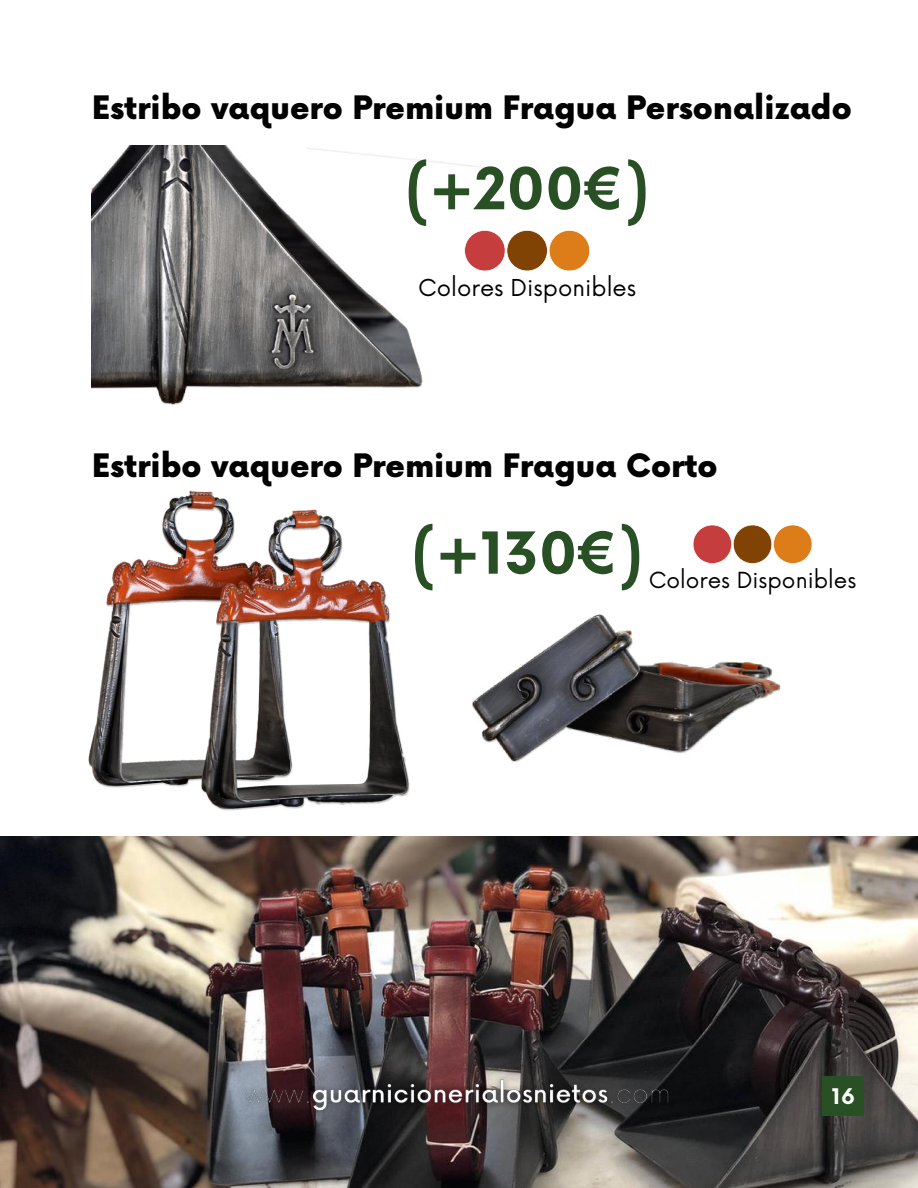
<style>
.page{position:relative;width:918px;height:1188px;background:#fff}
.page>*{position:absolute;margin:0;border:0;box-sizing:border-box;transform-origin:0 0}
.t1{font:700 56.4px "Now";color:#295024}
.t2{font:900 31.5px "Now";color:#000}
.t3{font:22.8px "Now";color:#000}
.t4{font:21.6px "Now";color:#000}
.t5{font:700 21px "Now";color:#fff}
</style>
<div class="page">
<img style="left:92px;top:145px;width:400px;height:260px">
<img style="left:0;top:837px;width:918px;height:351px">
<img style="left:88px;top:490px;width:322px;height:321px">
<img style="left:472px;top:614px;width:309px;height:148px">
<svg style="left:464px;top:230px;width:126px;height:41px"></svg>
<svg style="left:693px;top:525px;width:119px;height:39px"></svg>
<div style="left:823px;top:1076px;width:41px;height:40px;background:#295024"></div>
<img style="left:233px;top:1067px;width:449px;height:56px">
<p class="t2" style="left:92px;top:91px;width:762px">Estribo vaquero Premium Fragua Personalizado</p>
<h1 class="t1" style="left:405px;top:159px;width:246px">(+200€)</h1>
<p class="t3" style="left:418px;top:275px;width:220px">Colores Disponibles</p>
<p class="t2" style="left:92px;top:448px;width:627px">Estribo vaquero Premium Fragua Corto</p>
<h1 class="t1" style="left:411px;top:523px;width:234px">(+130€)</h1>
<p class="t4" style="left:649px;top:568px;width:209px">Colores Disponibles</p>
<p class="t5" style="left:832px;top:1085px;width:25px">16</p>
</div>
